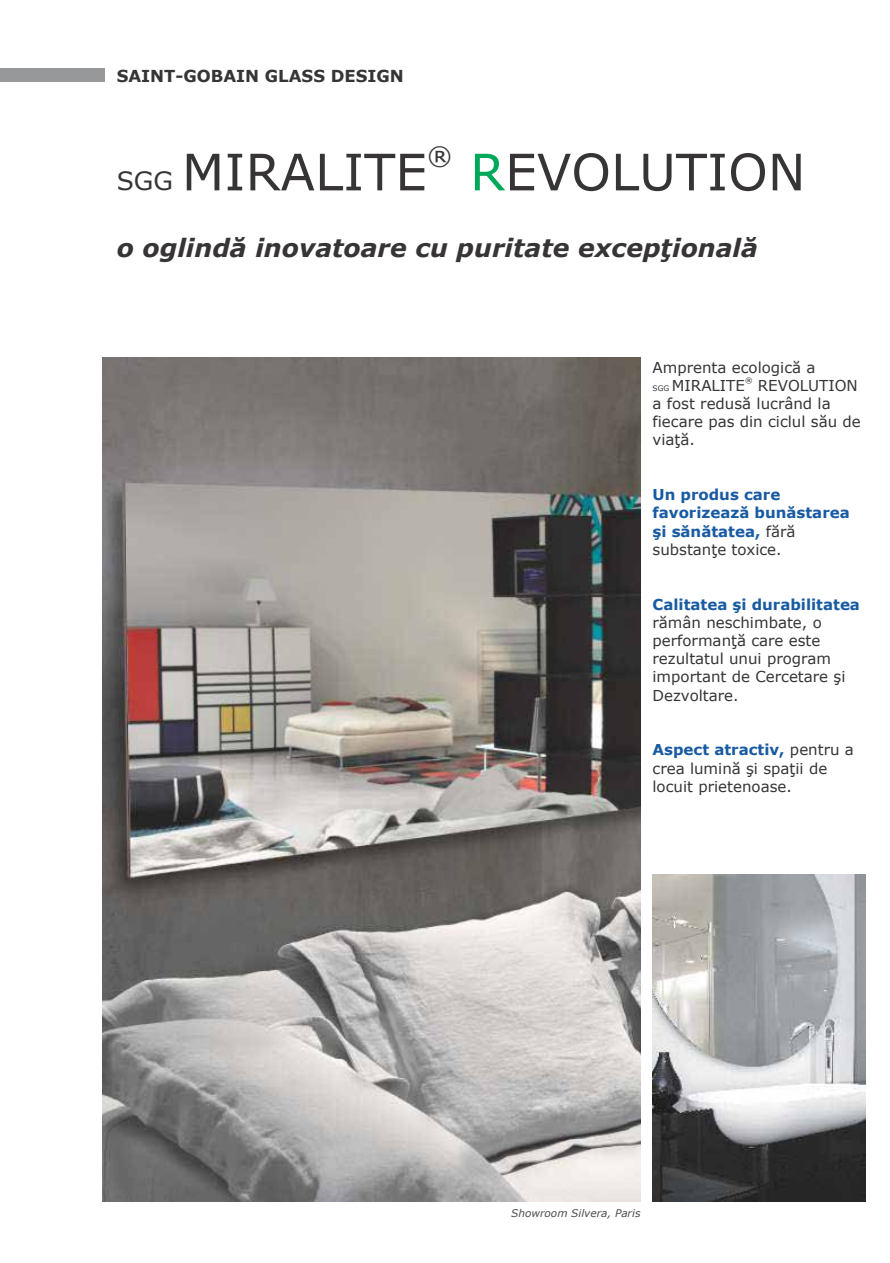
<style>
.page{position:relative;width:890px;height:1263px;background:#fff}
.page>*{position:absolute;margin:0;border:0;box-sizing:border-box;transform-origin:0 0}
.t1{font:50.4px "Verdana";color:#373435}
.t2{font:25.2px "Verdana";color:#373435}
.t3{font:italic 700 25.05px "Verdana";color:#373435}
.t4{font:700 16.5px "Verdana";color:#373435}
.t5{font:15px/18.3px "Verdana";color:#373435}
.t6{font:700 15px/18.1px "Verdana";color:#195ba2}
.t7{font:italic 10.5px "Verdana";color:#4b4b4d}
.t8{font:7.5px "Verdana";color:#373435}
.s1{font-size:25.2px}
.s2{color:#00a859}
.s3{font-size:7.5px}
.s4{font-weight:400;color:#373435}
.s5{font-weight:700;color:#195ba2}
</style>
<div class="page">
<div style="left:0;top:68px;width:105px;height:14px;background:#96989a"></div>
<img style="left:103px;top:357px;width:537px;height:845px">
<img style="left:652px;top:874px;width:212px;height:328px">
<p class="t4" style="left:117px;top:64px;width:288px">SAINT-GOBAIN GLASS DESIGN</p>
<p class="t2" style="left:427px;top:139px;width:27px">®</p>
<p class="t1" style="left:117px;top:137px;width:690px"><span class="s1">SGG</span> MIRALITE <span class="s2">R</span>EVOLUTION</p>
<p class="t3" style="left:117px;top:230px;width:642px">o oglindă inovatoare cu puritate excepţională</p>
<p class="t5" style="left:652px;top:358px;width:164px">Amprenta ecologică a</p>
<p class="t8" style="left:744px;top:375px;width:9px">®</p>
<p class="t5" style="left:652px;top:376px;width:210px"><span class="s3">SGG</span> MIRALITE REVOLUTION a fost redusă lucrând la fiecare pas din ciclul său de viaţă.</p>
<p class="t6" style="left:652px;top:485px;width:199px">Un produs care favorizează bunăstarea şi sănătatea, <span class="s4">fără substanţe toxice.</span></p>
<p class="t5" style="left:652px;top:595px;width:209px"><span class="s5">Calitatea şi durabilitatea </span>rămân neschimbate, o performanţă care este rezultatul unui program important de Cercetare şi<br>Dezvoltare.</p>
<p class="t5" style="left:652px;top:741px;width:203px"><span class="s5">Aspect atractiv,</span> pentru a crea lumină şi spaţii de locuit prietenoase.</p>
<p class="t7" style="left:511px;top:1206px;width:131px">Showroom Silvera, Paris</p>
</div>
